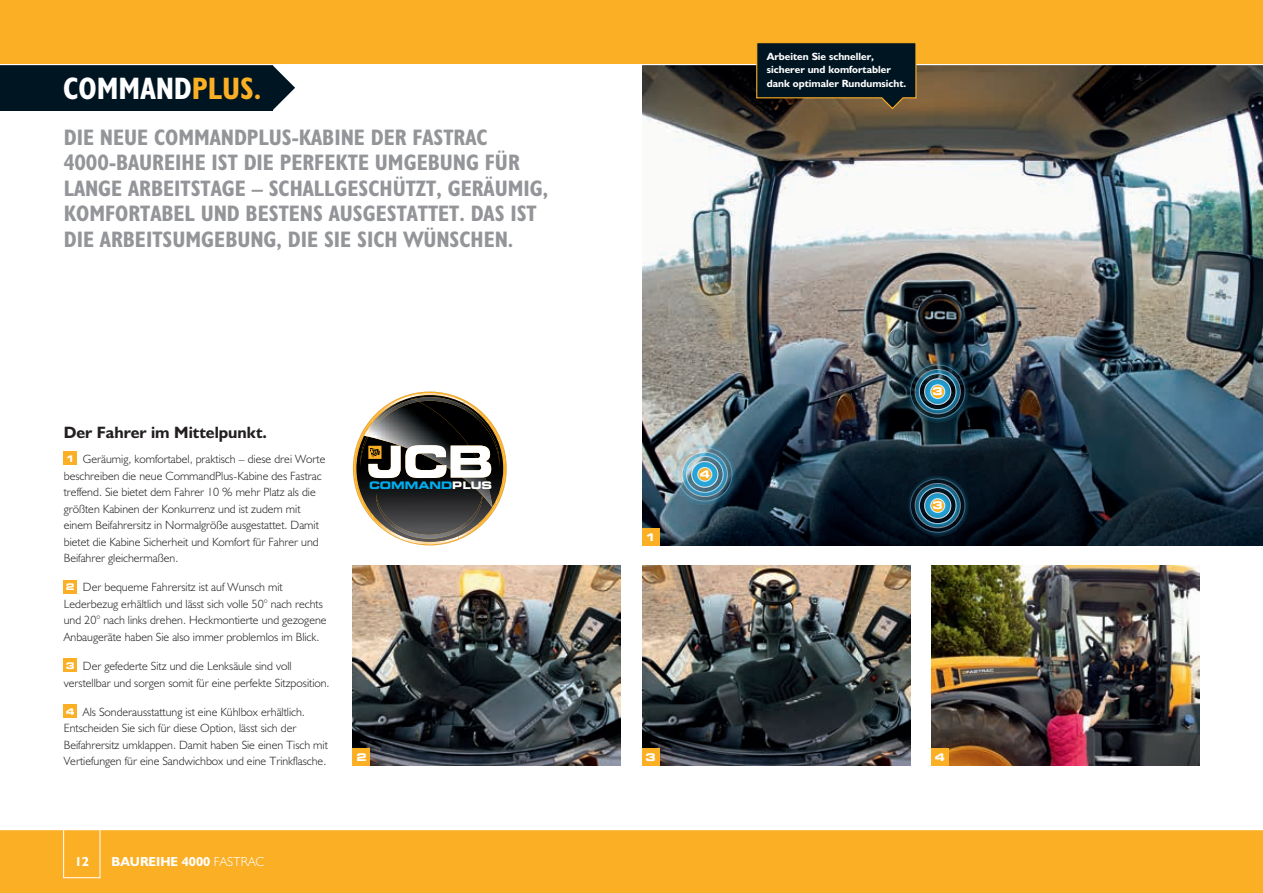
<style>
.page{position:relative;width:1263px;height:893px;background:#fff}
.page>*{position:absolute;margin:0;border:0;box-sizing:border-box;transform-origin:0 0}
.t1{font:31.2px "JCB Bold Condensed";color:#fff}
.t2{font:22.5px/25.5px "JCB Bold Condensed";color:#939598}
.t3{font:16.5px "JCB Bold";color:#231f20}
.t4{font:13.2px "JCB Bold";color:#fff}
.t5{font:12px/16.5px "JCB Light";color:#231f20}
.t6{font:10.5px/13.5px "JCB Bold";color:#fff}
.t7{font:700 expanded 10.5px "Square 721 BT";color:#fff}
.t8{font:700 expanded 10.35px "Square 721 BT";color:#00aeef}
.s1{color:#fbaf25}
.s2{font-family:"Square 721 BT";font-weight:700;font-stretch:expanded;font-size:9.15px;color:#fff}
.s3{color:#fff}
.s4{font-family:"JCB Light"}
</style>
<div class="page">
<svg style="left:272px;top:65px;width:23px;height:45px"></svg>
<div style="left:0;top:54px;width:272px;height:57px;background:#001522"></div>
<img style="left:931px;top:566px;width:268px;height:199px">
<img style="left:642px;top:65px;width:621px;height:480px">
<div style="left:0;top:829px;width:1263px;height:64px;background:#fbaf25"></div>
<hr style="left:0;top:829px;width:1263px;height:1px;background:#fff">
<img style="left:353px;top:566px;width:268px;height:199px">
<hr style="left:0;top:64px;width:1263px;height:1px;background:#fff">
<div style="left:63px;top:829px;width:37px;height:49px;border:1px solid #fff"></div>
<div style="left:64px;top:452px;width:13px;height:13px;background:#fbaf25"></div>
<div style="left:64px;top:580px;width:13px;height:13px;background:#fbaf25"></div>
<div style="left:64px;top:659px;width:13px;height:13px;background:#fbaf25"></div>
<div style="left:64px;top:705px;width:13px;height:13px;background:#fbaf25"></div>
<img style="left:642px;top:566px;width:268px;height:199px">
<div style="left:353px;top:748px;width:17px;height:17px;background:#fbaf25"></div>
<div style="left:642px;top:748px;width:17px;height:17px;background:#fbaf25"></div>
<div style="left:931px;top:748px;width:17px;height:17px;background:#fbaf25"></div>
<div style="left:642px;top:528px;width:17px;height:17px;background:#fbaf25"></div>
<div style="left:0;top:0;width:1263px;height:64px;background:#fbaf25"></div>
<svg style="left:756px;top:43px;width:161px;height:67px;background:#172224"></svg>
<svg style="left:905px;top:474px;width:65px;height:63px;background:#213e4c"></svg>
<img style="left:672px;top:443px;width:65px;height:63px">
<img style="left:905px;top:360px;width:65px;height:63px">
<svg style="left:353px;top:392px;width:154px;height:153px"></svg>
<h1 class="t1" style="left:63px;top:69px;width:200px">COMMAND<span class="s1">PLUS.</span></h1>
<h2 class="t2" style="left:64px;top:124px;width:486px">DIE NEUE COMMANDPLUS-KABINE DER FASTRAC 4000-BAUREIHE IST DIE PERFEKTE UMGEBUNG FÜR LANGE ARBEITSTAGE – SCHALLGESCHÜTZT, GERÄUMIG, KOMFORTABEL UND BESTENS AUSGESTATTET. DAS IST DIE ARBEITSUMGEBUNG, DIE SIE SICH WÜNSCHEN.</h2>
<p class="t6" style="left:767px;top:49px;width:141px">Arbeiten Sie schneller, sicherer und komfortabler dank optimaler Rundumsicht.</p>
<p class="t7" style="left:932px;top:385px;width:12px">3</p>
<h3 class="t3" style="left:64px;top:422px;width:205px">Der Fahrer im Mittelpunkt.</h3>
<p class="t5" style="left:64px;top:451px;width:263px"><span class="s2">1</span> Geräumig, komfortabel, praktisch – diese drei Worte beschreiben die neue CommandPlus-Kabine des Fastrac treffend. Sie bietet dem Fahrer 10 % mehr Platz als die größten Kabinen der Konkurrenz und ist zudem mit einem Beifahrersitz in Normalgröße ausgestattet. Damit bietet die Kabine Sicherheit und Komfort für Fahrer und Beifahrer gleichermaßen.</p>
<p class="t5" style="left:64px;top:579px;width:264px"><span class="s2">2</span> Der bequeme Fahrersitz ist auf Wunsch mit Lederbezug erhältlich und lässt sich volle 50° nach rechts und 20° nach links drehen. Heckmontierte und gezogene Anbaugeräte haben Sie also immer problemlos im Blick.</p>
<p class="t5" style="left:64px;top:658px;width:267px"><span class="s2">3</span> Der gefederte Sitz und die Lenksäule sind voll verstellbar und sorgen somit für eine perfekte Sitzposition.</p>
<p class="t5" style="left:64px;top:703px;width:266px"><span class="s2">4</span> Als Sonderausstattung ist eine Kühlbox erhältlich.<br>Entscheiden Sie sich für diese Option, lässt sich der Beifahrersitz umklappen. Damit haben Sie einen Tisch mit Vertiefungen für eine Sandwichbox und eine Trinkflasche.</p>
<p class="t8" style="left:369px;top:479px;width:124px">COMMAND<span class="s3">PLUS</span></p>
<p class="t7" style="left:645px;top:531px;width:12px">1</p>
<p class="t7" style="left:700px;top:468px;width:12px">4</p>
<p class="t7" style="left:932px;top:499px;width:12px">3</p>
<p class="t7" style="left:356px;top:751px;width:12px">2</p>
<p class="t7" style="left:645px;top:751px;width:12px">3</p>
<p class="t7" style="left:935px;top:751px;width:12px">4</p>
<p class="t4" style="left:75px;top:853px;width:16px">12</p>
<p class="t4" style="left:112px;top:853px;width:154px">BAUREIHE 4000 <span class="s4">FASTRAC</span></p>
</div>
